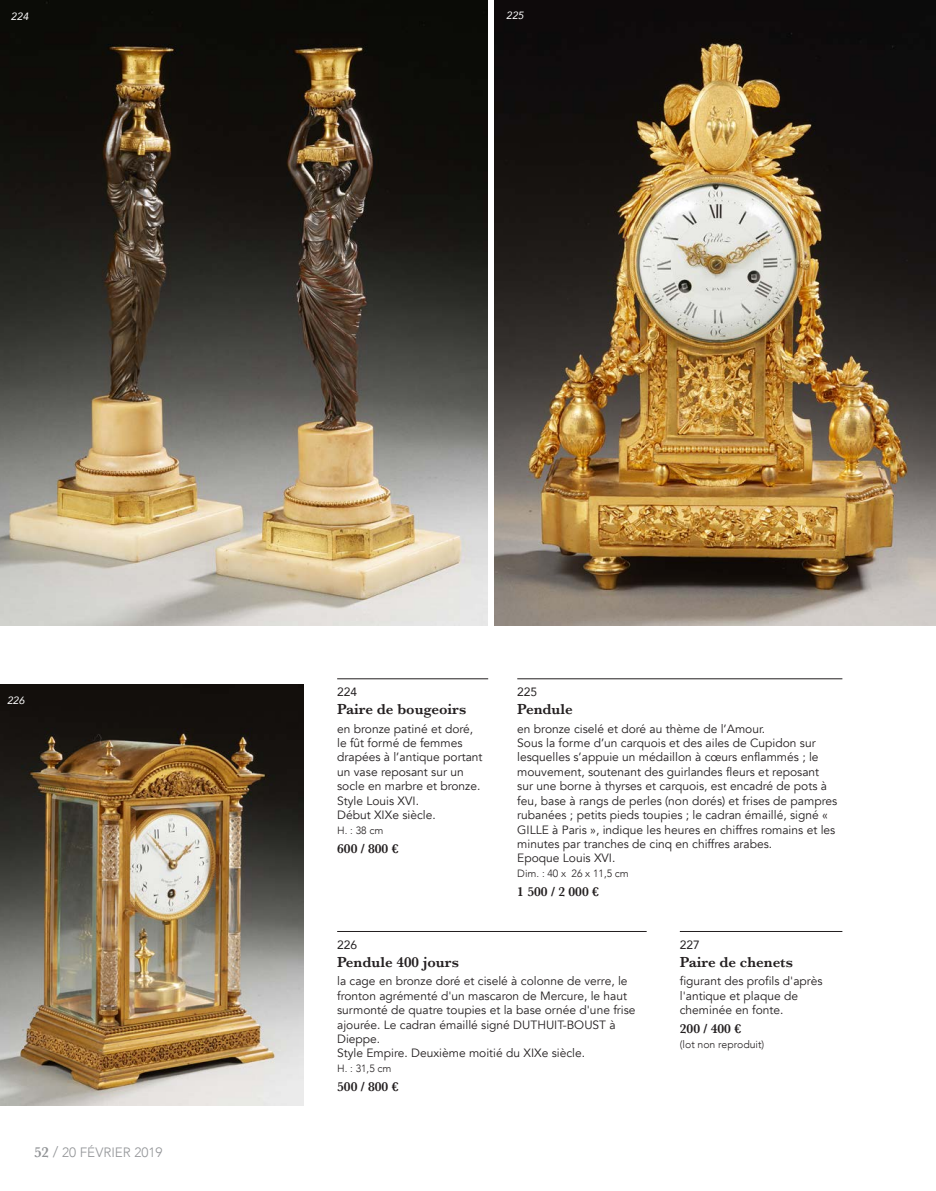
<style>
.page{position:relative;width:936px;height:1191px;background:#fff}
.page>*{position:absolute;margin:0;border:0;box-sizing:border-box;transform-origin:0 0}
.t1{font:600 15px "Baskerville";color:#231f20}
.t2{font:600 13.5px "Baskerville";color:#231f20}
.t3{font:300 13.5px "Avenir";color:#939598}
.t4{font:12px/14.4px "Avenir";color:#231f20}
.t5{font:12px "Avenir";color:#231f20}
.t6{font:300 10.5px "Avenir";color:#231f20}
.t7{font:italic 10.5px "Avenir";color:#fff}
.s1{font-family:"Baskerville";font-weight:600;font-size:15px}
.s2{font-size:15px}
</style>
<div class="page">
<img style="left:0;top:0;width:487px;height:625px">
<hr style="left:337px;top:678px;width:151px;height:1px;background:#231f20">
<hr style="left:517px;top:678px;width:325px;height:1px;background:#231f20">
<img style="left:494px;top:0;width:441px;height:625px">
<img style="left:0;top:684px;width:304px;height:422px">
<hr style="left:337px;top:931px;width:309px;height:1px;background:#231f20">
<hr style="left:679px;top:931px;width:163px;height:1px;background:#231f20">
<p class="t7" style="left:11px;top:10px;width:19px">224</p>
<p class="t7" style="left:506px;top:9px;width:19px">225</p>
<p class="t7" style="left:7px;top:693px;width:19px">226</p>
<p class="t3" style="left:34px;top:1143px;width:130px"><span class="s1">52</span> <span class="s2">/</span> 20 FÉVRIER 2019</p>
<p class="t5" style="left:337px;top:684px;width:22px">224</p>
<p class="t1" style="left:337px;top:700px;width:131px">Paire de bougeoirs</p>
<p class="t4" style="left:337px;top:721px;width:147px">en bronze patiné et doré, le fût formé de femmes drapées à l’antique portant un vase reposant sur un socle en marbre et bronze.<br>Style Louis XVI.<br>Début XIXe siècle.</p>
<p class="t6" style="left:337px;top:823px;width:48px">H. : 38 cm</p>
<p class="t2" style="left:337px;top:840px;width:63px">600 / 800 €</p>
<p class="t5" style="left:517px;top:684px;width:22px">225</p>
<p class="t1" style="left:517px;top:700px;width:57px">Pendule</p>
<p class="t4" style="left:517px;top:721px;width:321px">en bronze ciselé et doré au thème de l’Amour.<br>Sous la forme d’un carquois et des ailes de Cupidon sur lesquelles s’appuie un médaillon à cœurs enflammés ; le mouvement, soutenant des guirlandes fleurs et reposant sur une borne à thyrses et carquois, est encadré de pots à feu, base à rangs de perles (non dorés) et frises de pampres rubanées ; petits pieds toupies ; le cadran émaillé, signé « GILLE à Paris », indique les heures en chiffres romains et les minutes par tranches de cinq en chiffres arabes.<br>Epoque Louis XVI.</p>
<p class="t6" style="left:517px;top:866px;width:113px">Dim. : 40 x 26 x 11,5 cm</p>
<p class="t2" style="left:517px;top:884px;width:83px">1 500 / 2 000 €</p>
<p class="t5" style="left:337px;top:936px;width:22px">226</p>
<p class="t1" style="left:337px;top:953px;width:123px">Pendule 400 jours</p>
<p class="t4" style="left:337px;top:974px;width:300px">la cage en bronze doré et ciselé à colonne de verre, le fronton agrémenté d'un mascaron de Mercure, le haut surmonté de quatre toupies et la base ornée d'une frise ajourée. Le cadran émaillé signé DUTHUIT-BOUST à Dieppe.<br>Style Empire. Deuxième moitié du XIXe siècle.</p>
<p class="t6" style="left:337px;top:1061px;width:56px">H. : 31,5 cm</p>
<p class="t2" style="left:337px;top:1079px;width:63px">500 / 800 €</p>
<p class="t5" style="left:679px;top:936px;width:22px">227</p>
<p class="t1" style="left:679px;top:953px;width:115px">Paire de chenets</p>
<p class="t4" style="left:679px;top:974px;width:144px">figurant des profils d'après l'antique et plaque de cheminée en fonte.</p>
<p class="t2" style="left:679px;top:1021px;width:63px">200 / 400 €</p>
<p class="t6" style="left:679px;top:1037px;width:86px">(lot non reproduit)</p>
</div>
